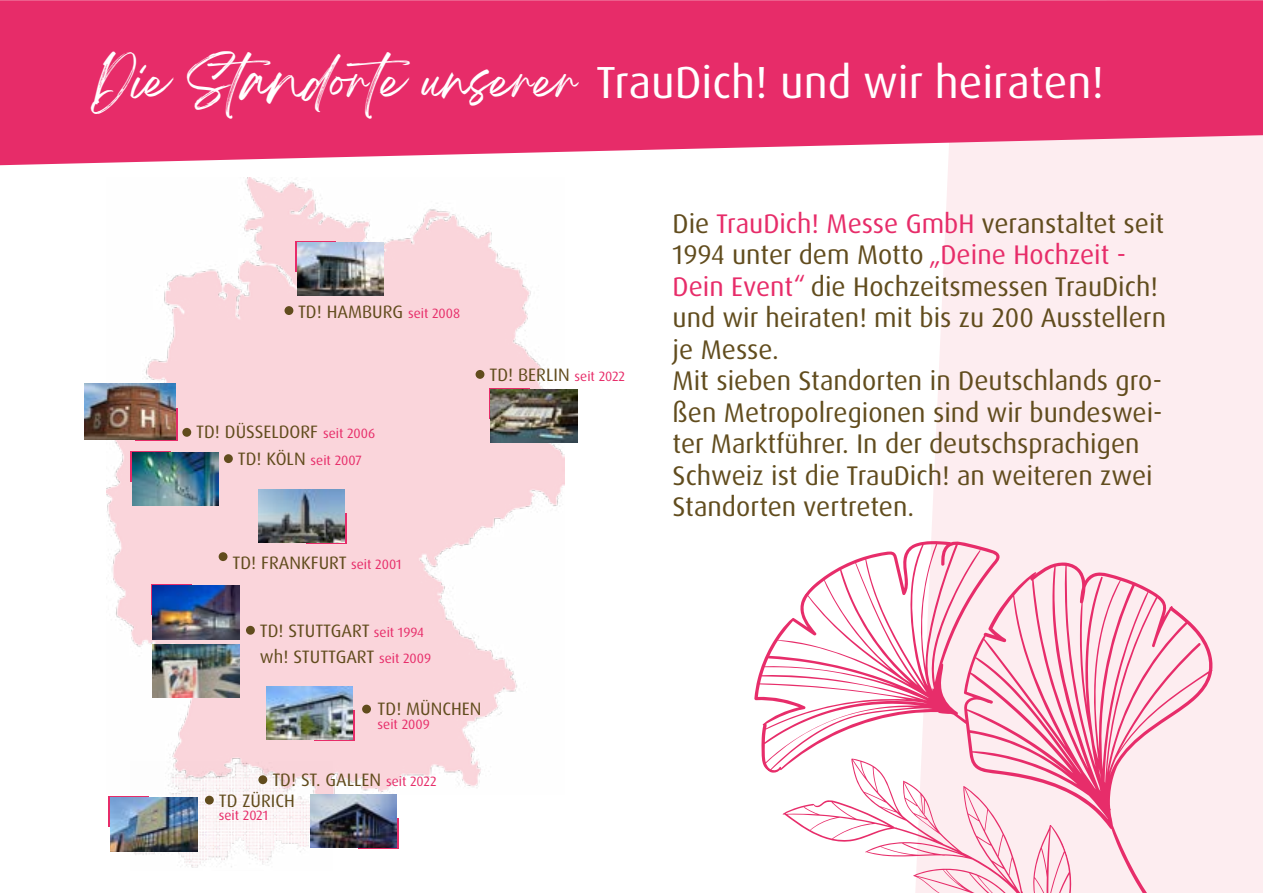
<style>
.page{position:relative;width:1263px;height:893px;background:#fff}
.page>*{position:absolute;margin:0;border:0;box-sizing:border-box;transform-origin:0 0}
.t1{font:45px "Dax OT";color:#fff}
.t2{font:27px/31.5px "Dax OT";color:#614c1d}
.t3{font:18px/20.5px "Dax OT";color:#614c1d}
.t4{font:13.5px "Dax OT";color:#e72c69}
.s1{font-family:"Breathing"}
.s2{font-size:13.5px;color:#e72c69}
.s3{font-size:18px;color:#614c1d}
.s4{color:#e72c69}
</style>
<div class="page">
<div style="left:931px;top:165px;width:332px;height:375px;background:#fdedf0"></div>
<svg style="left:0;top:0;width:1263px;height:165px;background:#e93e76"></svg>
<img style="left:107px;top:177px;width:457px;height:617px">
<div style="left:246px;top:626px;width:9px;height:9px;background:#614c1d;border-radius:50%"></div>
<div style="left:284px;top:306px;width:9px;height:9px;background:#614c1d;border-radius:50%"></div>
<div style="left:219px;top:552px;width:8px;height:9px;background:#614c1d;border-radius:50%"></div>
<div style="left:224px;top:454px;width:9px;height:9px;background:#614c1d;border-radius:50%"></div>
<div style="left:182px;top:428px;width:9px;height:9px;background:#614c1d;border-radius:50%"></div>
<div style="left:476px;top:370px;width:8px;height:9px;background:#614c1d;border-radius:50%"></div>
<div style="left:362px;top:705px;width:9px;height:8px;background:#614c1d;border-radius:50%"></div>
<div style="left:296px;top:241px;width:40px;height:31px;background:#e72c69"></div>
<img style="left:297px;top:242px;width:87px;height:53px">
<div style="left:131px;top:451px;width:40px;height:31px;background:#e72c69"></div>
<img style="left:132px;top:452px;width:87px;height:54px">
<svg style="left:489px;top:388px;width:41px;height:31px"></svg>
<img style="left:491px;top:389px;width:86px;height:54px">
<div style="left:306px;top:513px;width:40px;height:31px;background:#e72c69"></div>
<img style="left:258px;top:490px;width:87px;height:53px">
<svg style="left:151px;top:584px;width:40px;height:31px"></svg>
<img style="left:153px;top:586px;width:86px;height:53px">
<img style="left:153px;top:644px;width:86px;height:53px">
<svg style="left:314px;top:710px;width:40px;height:31px"></svg>
<img style="left:266px;top:686px;width:87px;height:53px">
<img style="left:131px;top:761px;width:201px;height:107px">
<div style="left:258px;top:775px;width:9px;height:9px;background:#614c1d;border-radius:50%"></div>
<div style="left:205px;top:796px;width:9px;height:9px;background:#614c1d;border-radius:50%"></div>
<svg style="left:108px;top:796px;width:41px;height:31px"></svg>
<img style="left:111px;top:798px;width:86px;height:53px">
<svg style="left:358px;top:818px;width:40px;height:31px"></svg>
<img style="left:310px;top:794px;width:87px;height:53px">
<svg style="left:135px;top:408px;width:42px;height:33px"></svg>
<img style="left:85px;top:383px;width:91px;height:56px">
<svg style="left:754px;top:540px;width:509px;height:353px;fill:#fdedf0"></svg>
<svg style="left:782px;top:758px;width:289px;height:135px"></svg>
<h1 class="t1" style="left:91px;top:54px;width:1014px"><span class="s1">Die Standorte unserer</span> TrauDich! und wir heiraten!</h1>
<p class="t3" style="left:298px;top:301px;width:164px">TD! HAMBURG <span class="s2">seit 2008</span></p>
<p class="t3" style="left:196px;top:421px;width:180px">TD! DÜSSELDORF <span class="s2">seit 2006</span></p>
<p class="t4" style="left:238px;top:452px;width:125px"><span class="s3">TD! KÖLN</span> seit 2007</p>
<p class="t3" style="left:489px;top:364px;width:137px">TD! BERLIN <span class="s2">seit 2022</span></p>
<p class="t3" style="left:233px;top:553px;width:171px">TD! FRANKFURT <span class="s2">seit 2001</span></p>
<p class="t3" style="left:260px;top:620px;width:166px">TD! STUTTGART <span class="s2">seit 1994</span></p>
<p class="t3" style="left:260px;top:646px;width:173px">wh! STUTTGART <span class="s2">seit 2009</span></p>
<p class="t3" style="left:378px;top:699px;width:105px">TD! MÜNCHEN</p>
<p class="t4" style="left:378px;top:716px;width:54px">seit 2009</p>
<p class="t3" style="left:219px;top:770px;width:219px;text-indent:53px">TD! ST. GALLEN <span class="s2">seit 2022<br></span>TD ZÜRICH</p>
<p class="t4" style="left:219px;top:807px;width:51px">seit 2021</p>
<p class="t2" style="left:673px;top:208px;width:495px">Die <span class="s4">TrauDich! Messe GmbH</span> veranstaltet seit 1994 unter dem Motto <span class="s4">„Deine Hochzeit - Dein Event“</span> die Hochzeitsmessen TrauDich! und wir heiraten! mit bis zu 200 Ausstellern je Messe.<br>Mit sieben Standorten in Deutschlands gro&shy;ßen Metropolregionen sind wir bundeswei&shy;ter Marktführer. In der deutschsprachigen Schweiz ist die TrauDich! an weiteren zwei Standorten vertreten.</p>
</div>
